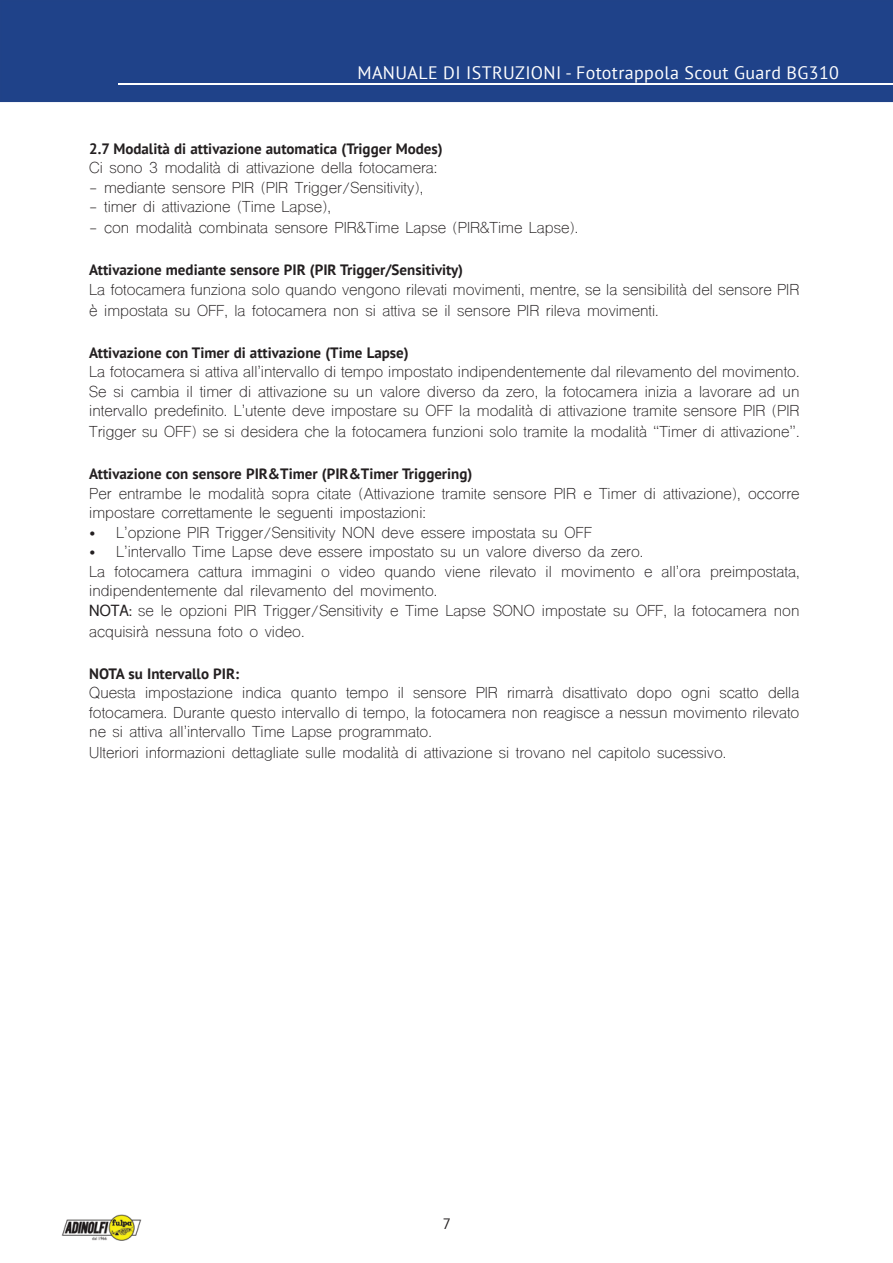
<style>
.page{position:relative;width:893px;height:1263px;background:#fff}
.page>*{position:absolute;margin:0;border:0;box-sizing:border-box;transform-origin:0 0}
.t1{font:18px "PT Sans";letter-spacing:.02em;color:#fff}
.t2{font:15px/19.5px "Shree Dev 0714";color:#231f20}
.t3{font:700 15px "PT Sans";color:#231f20}
.t4{font:15px "PT Sans";color:#231f20}
.s1{font-weight:700}
</style>
<div class="page">
<div style="left:0;top:0;width:893px;height:103px;background:#1f4289"></div>
<img style="left:61px;top:1214px;width:81px;height:27px">
<hr style="left:119px;top:83px;width:774px;height:2px;background:#fff">
<p class="t1" style="left:357px;top:61px;width:483px">MANUALE DI ISTRUZIONI - Fototrappola Scout Guard BG310</p>
<p class="t3" style="left:89px;top:138px;width:355px">2.7 Modalità di attivazione automatica (Trigger Modes)</p>
<p class="t2" style="left:89px;top:160px;width:350px">Ci sono 3 modalità di attivazione della fotocamera:</p>
<p class="t2" style="left:89px;top:179px;width:335px">- mediante sensore PIR (PIR Trigger/Sensitivity),</p>
<p class="t2" style="left:89px;top:199px;width:243px">- timer di attivazione (Time Lapse),</p>
<p class="t2" style="left:89px;top:220px;width:490px">- con modalità combinata sensore PIR&amp;Time Lapse (PIR&amp;Time Lapse).</p>
<p class="t3" style="left:89px;top:260px;width:375px">Attivazione mediante sensore PIR (PIR Trigger/Sensitivity)</p>
<p class="t2" style="left:89px;top:281px;width:712px;line-height:21px">La fotocamera funziona solo quando vengono rilevati movimenti, mentre, se la sensibilità del sensore PIR è impostata su OFF, la fotocamera non si attiva se il sensore PIR rileva movimenti.</p>
<p class="t3" style="left:89px;top:342px;width:321px">Attivazione con Timer di attivazione (Time Lapse)</p>
<p class="t2" style="left:89px;top:364px;width:712px;text-align:justify">La fotocamera si attiva all’intervallo di tempo impostato indipendentemente dal rilevamento del movimento.<br>Se si cambia il timer di attivazione su un valore diverso da zero, la fotocamera inizia a lavorare ad un intervallo predefinito. L’utente deve impostare su OFF la modalità di attivazione tramite sensore PIR (PIR</p>
<p class="t2" style="left:89px;top:424px;width:712px">Trigger su OFF) se si desidera che la fotocamera funzioni solo tramite la modalità “Timer di attivazione”.</p>
<p class="t3" style="left:89px;top:464px;width:385px">Attivazione con sensore PIR&amp;Timer (PIR&amp;Timer Triggering)</p>
<p class="t2" style="left:89px;top:485px;width:712px">Per entrambe le modalità sopra citate (Attivazione tramite sensore PIR e Timer di attivazione), occorre impostare correttamente le seguenti impostazioni:</p>
<p class="t2" style="left:89px;top:524px;width:504px">• L’opzione PIR Trigger/Sensitivity NON deve essere impostata su OFF</p>
<p class="t2" style="left:89px;top:544px;width:712px">• L’intervallo Time Lapse deve essere impostato su un valore diverso da zero.<br>La fotocamera cattura immagini o video quando viene rilevato il movimento e all’ora preimpostata, indipendentemente dal rilevamento del movimento.<br><span class="s1">NOTA:</span> se le opzioni PIR Trigger/Sensitivity e Time Lapse SONO impostate su OFF, la fotocamera non</p>
<p class="t2" style="left:89px;top:623px;width:217px">acquisirà nessuna foto o video.</p>
<p class="t3" style="left:89px;top:663px;width:151px">NOTA su Intervallo PIR:</p>
<p class="t2" style="left:89px;top:685px;width:712px;text-align:justify">Questa impostazione indica quanto tempo il sensore PIR rimarrà disattivato dopo ogni scatto della fotocamera. Durante questo intervallo di tempo, la fotocamera non reagisce a nessun movimento rilevato ne si attiva all’intervallo Time Lapse programmato.</p>
<p class="t2" style="left:89px;top:745px;width:638px">Ulteriori informazioni dettagliate sulle modalità di attivazione si trovano nel capitolo sucessivo.</p>
<p class="t4" style="left:443px;top:1214px;width:10px">7</p>
</div>
